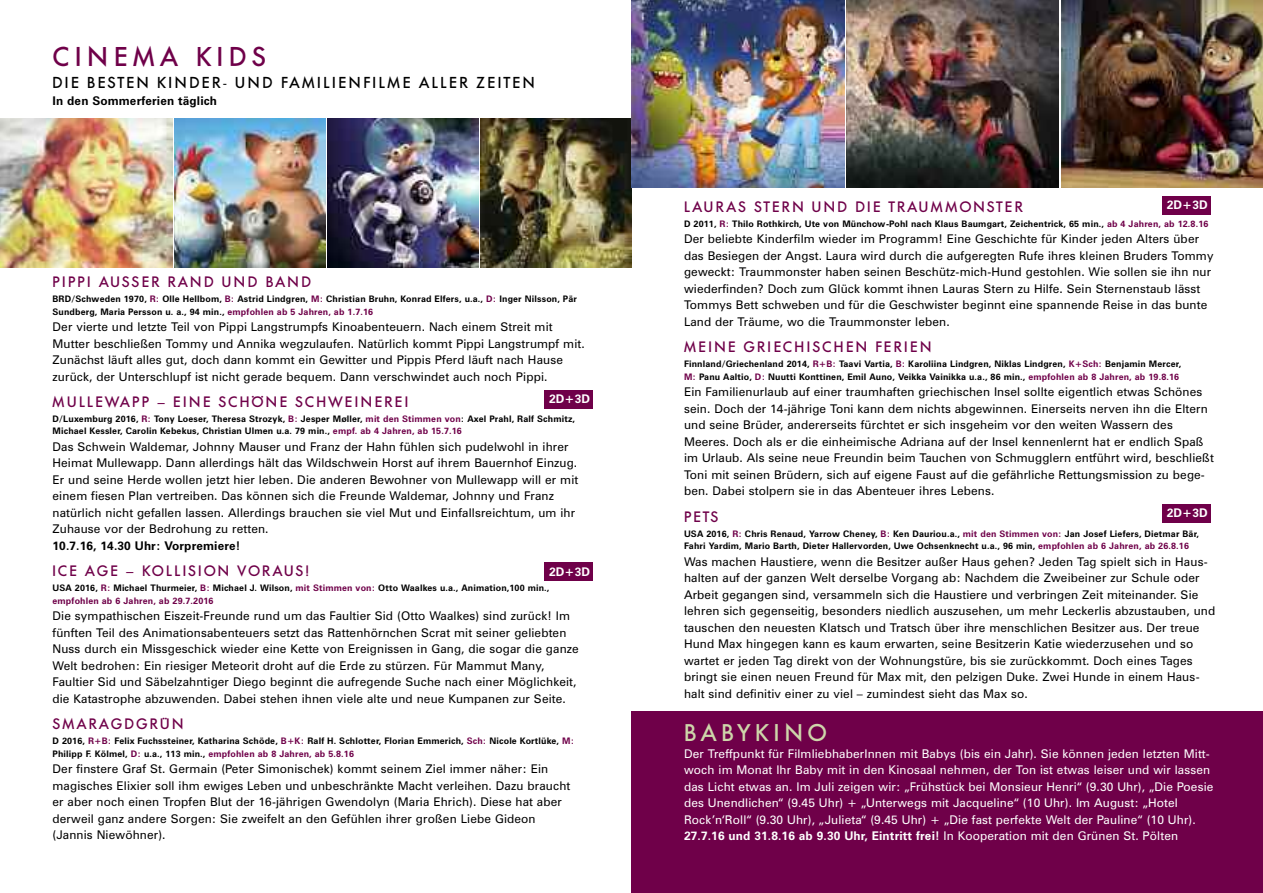
<style>
.page{position:relative;width:1263px;height:893px;background:#fff}
.page>*{position:absolute;margin:0;border:0;box-sizing:border-box;transform-origin:0 0}
.t1{font:500 27px "Futura BQ";letter-spacing:.21em;color:#6f0049}
.t2{font:500 24px "Futura BQ";letter-spacing:.17em;color:#ced6aa}
.t3{font:500 15.75px "Futura BQ";letter-spacing:.135em;color:#000}
.t4{font:500 15px "Futura BQ";letter-spacing:.115em;color:#6f0049}
.t5{font:500 15px "Futura BQ";letter-spacing:.145em;color:#6f0049}
.t6{font:500 15px "Futura BQ";letter-spacing:.155em;color:#6f0049}
.t7{font:500 15px "Futura BQ";letter-spacing:.135em;color:#6f0049}
.t8{font:12px/16.5px "Zurich BT";letter-spacing:.01em;color:#000}
.t9{font:12px/16.5px "Zurich BT";letter-spacing:.01em;color:#fff}
.t10{font:700 12px "Zurich BT";letter-spacing:.01em;color:#000}
.t11{font:700 12px "Zurich BT";letter-spacing:.01em;color:#fff}
.t12{font:700 9px/12.8px "Zurich BT";letter-spacing:.015em;color:#000}
.s1{color:#6f0049}
.s2{font-weight:700}
</style>
<div class="page">
<div style="left:631px;top:711px;width:632px;height:182px;background:#6f0049"></div>
<img style="left:0;top:118px;width:172px;height:149px">
<img style="left:174px;top:118px;width:151px;height:149px">
<img style="left:327px;top:118px;width:151px;height:149px">
<img style="left:480px;top:118px;width:151px;height:149px">
<div style="left:544px;top:390px;width:49px;height:19px;background:#6f0049"></div>
<div style="left:544px;top:562px;width:49px;height:19px;background:#6f0049"></div>
<div style="left:1162px;top:196px;width:49px;height:19px;background:#6f0049"></div>
<div style="left:1162px;top:504px;width:49px;height:19px;background:#6f0049"></div>
<img style="left:631px;top:0;width:213px;height:188px">
<img style="left:846px;top:0;width:213px;height:188px">
<img style="left:1061px;top:0;width:202px;height:188px">
<h1 class="t1" style="left:53px;top:41px;width:215px">CINEMA KIDS</h1>
<h3 class="t3" style="left:53px;top:74px;width:484px">DIE BESTEN KINDER- UND FAMILIENFILME ALLER ZEITEN</h3>
<p class="t10" style="left:53px;top:96px;width:166px">In den Sommerferien täglich</p>
<p class="t7" style="left:53px;top:273px;width:260px">PIPPI AUSSER RAND UND BAND</p>
<p class="t12" style="left:53px;top:293px;width:526px">BRD/Schweden 1970, <span class="s1">R:</span> Olle Hellbom, <span class="s1">B:</span> Astrid Lindgren, <span class="s1">M:</span> Christian Bruhn, Konrad Elfers, u.a., <span class="s1">D:</span> Inger Nilsson, Pär<br>Sundberg, Maria Persson u. a., 94 min., <span class="s1">empfohlen ab 5 Jahren, ab 1.7.16</span></p>
<p class="t8" style="left:53px;top:320px;width:534px">Der vierte und letzte Teil von Pippi Langstrumpfs Kinoabenteuern. Nach einem Streit mit Mutter beschließen Tommy und Annika wegzulaufen. Natürlich kommt Pippi Langstrumpf mit.<br>Zunächst läuft alles gut, doch dann kommt ein Gewitter und Pippis Pferd läuft nach Hause zurück, der Unterschlupf ist nicht gerade bequem. Dann verschwindet auch noch Pippi.</p>
<p class="t5" style="left:53px;top:393px;width:357px">MULLEWAPP – EINE SCHÖNE SCHWEINEREI</p>
<p class="t12" style="left:53px;top:413px;width:524px">D/Luxemburg 2016, <span class="s1">R:</span> Tony Loeser, Theresa Strozyk, <span class="s1">B:</span> Jesper Møller, <span class="s1">mit den Stimmen von</span>: Axel Prahl, Ralf Schmitz,<br>Michael Kessler, Carolin Kebekus, Christian Ulmen u.a. 79 min., <span class="s1">empf. ab 4 Jahren, ab 15.7.16</span></p>
<p class="t8" style="left:53px;top:439px;width:527px">Das Schwein Waldemar, Johnny Mauser und Franz der Hahn fühlen sich pudelwohl in ihrer Heimat Mullewapp. Dann allerdings hält das Wildschwein Horst auf ihrem Bauernhof Einzug.<br>Er und seine Herde wollen jetzt hier leben. Die anderen Bewohner von Mullewapp will er mit einem fiesen Plan vertreiben. Das können sich die Freunde Waldemar, Johnny und Franz natürlich nicht gefallen lassen. Allerdings brauchen sie viel Mut und Einfallsreichtum, um ihr Zuhause vor der Bedrohung zu retten.</p>
<p class="t10" style="left:53px;top:541px;width:189px">10.7.16, 14.30 Uhr: Vorpremiere!</p>
<p class="t4" style="left:53px;top:563px;width:258px">ICE AGE – KOLLISION VORAUS!</p>
<p class="t12" style="left:53px;top:582px;width:498px">USA 2016, <span class="s1">R:</span> Michael Thurmeier, <span class="s1">B:</span> Michael J. Wilson, <span class="s1">mit Stimmen von:</span> Otto Waalkes u.a., Animation,100 min., <span class="s1">empfohlen ab 6 Jahren, ab 29.7.2016</span></p>
<p class="t8" style="left:52px;top:609px;width:528px">Die sympathischen Eiszeit-Freunde rund um das Faultier Sid (Otto Waalkes) sind zurück! Im fünften Teil des Animationsabenteuers setzt das Rattenhörnchen Scrat mit seiner geliebten Nuss durch ein Missgeschick wieder eine Kette von Ereignissen in Gang, die sogar die ganze Welt bedrohen: Ein riesiger Meteorit droht auf die Erde zu stürzen. Für Mammut Many, Faultier Sid und Säbelzahntiger Diego beginnt die aufregende Suche nach einer Möglichkeit, die Katastrophe abzuwenden. Dabei stehen ihnen viele alte und neue Kumpanen zur Seite.</p>
<p class="t4" style="left:53px;top:715px;width:133px">SMARAGDGRÜN</p>
<p class="t12" style="left:53px;top:735px;width:523px">D 2016, <span class="s1">R+B:</span> Felix Fuchssteiner, Katharina Schöde, <span class="s1">B+K:</span> Ralf H. Schlotter, Florian Emmerich, <span class="s1">Sch:</span> Nicole Kortlüke, <span class="s1">M:<br></span>Philipp F. Kölmel, <span class="s1">D:</span> u.a., 113 min., <span class="s1">empfohlen ab 8 Jahren, ab 5.8.16</span></p>
<p class="t8" style="left:52px;top:762px;width:519px">Der finstere Graf St. Germain (Peter Simonischek) kommt seinem Ziel immer näher: Ein magisches Elixier soll ihm ewiges Leben und unbeschränkte Macht verleihen. Dazu braucht er aber noch einen Tropfen Blut der 16-jährigen Gwendolyn (Maria Ehrich). Diese hat aber derweil ganz andere Sorgen: Sie zweifelt an den Gefühlen ihrer großen Liebe Gideon (Jannis Niewöhner).</p>
<p class="t11" style="left:549px;top:394px;width:43px">2D+3D</p>
<p class="t11" style="left:549px;top:567px;width:43px">2D+3D</p>
<p class="t11" style="left:1167px;top:200px;width:43px">2D+3D</p>
<p class="t4" style="left:684px;top:198px;width:341px">LAURAS STERN UND DIE TRAUMMONSTER</p>
<p class="t12" style="left:684px;top:218px;width:526px">D 2011, <span class="s1">R:</span> Thilo Rothkirch, Ute von Münchow-Pohl nach Klaus Baumgart, Zeichentrick, 65 min., <span class="s1">ab 4 Jahren, ab 12.8.16</span></p>
<p class="t8" style="left:684px;top:232px;width:531px">Der beliebte Kinderfilm wieder im Programm! Eine Geschichte für Kinder jeden Alters über das Besiegen der Angst. Laura wird durch die aufgeregten Rufe ihres kleinen Bruders Tommy geweckt: Traummonster haben seinen Beschütz-mich-Hund gestohlen. Wie sollen sie ihn nur wiederfinden? Doch zum Glück kommt ihnen Lauras Stern zu Hilfe. Sein Sternenstaub lässt Tommys Bett schweben und für die Geschwister beginnt eine spannende Reise in das bunte Land der Träume, wo die Traummonster leben.</p>
<p class="t6" style="left:684px;top:339px;width:249px">MEINE GRIECHISCHEN FERIEN</p>
<p class="t12" style="left:684px;top:358px;width:499px">Finnland/Griechenland 2014, <span class="s1">R+B:</span> Taavi Vartia, <span class="s1">B:</span> Karoliina Lindgren, Niklas Lindgren, <span class="s1">K+Sch:</span> Benjamin Mercer,<br><span class="s1">M:</span> Panu Aaltio, <span class="s1">D:</span> Nuutti Konttinen, Emil Auno, Veikka Vainikka u.a., 86 min., <span class="s1">empfohlen ab 8 Jahren, ab 19.8.16</span></p>
<p class="t8" style="left:684px;top:385px;width:531px">Ein Familienurlaub auf einer traumhaften griechischen Insel sollte eigentlich etwas Schönes sein. Doch der 14-jährige Toni kann dem nichts abgewinnen. Einerseits nerven ihn die Eltern und seine Brüder, andererseits fürchtet er sich insgeheim vor den weiten Wassern des Meeres. Doch als er die einheimische Adriana auf der Insel kennenlernt hat er endlich Spaß im Urlaub. Als seine neue Freundin beim Tauchen von Schmugglern entführt wird, beschließt Toni mit seinen Brüdern, sich auf eigene Faust auf die gefährliche Rettungsmission zu bege&shy;ben. Dabei stolpern sie in das Abenteuer ihres Lebens.</p>
<p class="t4" style="left:684px;top:508px;width:36px">PETS</p>
<p class="t12" style="left:684px;top:528px;width:516px">USA 2016, <span class="s1">R:</span> Chris Renaud, Yarrow Cheney, <span class="s1">B:</span> Ken Dauriou.a., <span class="s1">mit den Stimmen von:</span> Jan Josef Liefers, Dietmar Bär,<br>Fahri Yardim, Mario Barth, Dieter Hallervorden, Uwe Ochsenknecht u.a., 96 min, <span class="s1">empfohlen ab 6 Jahren, ab 26.8.16</span></p>
<p class="t8" style="left:684px;top:554px;width:533px">Was machen Haustiere, wenn die Besitzer außer Haus gehen? Jeden Tag spielt sich in Haus&shy;halten auf der ganzen Welt derselbe Vorgang ab: Nachdem die Zweibeiner zur Schule oder Arbeit gegangen sind, versammeln sich die Haustiere und verbringen Zeit miteinander. Sie lehren sich gegenseitig, besonders niedlich auszusehen, um mehr Leckerlis abzustauben, und tauschen den neuesten Klatsch und Tratsch über ihre menschlichen Besitzer aus. Der treue Hund Max hingegen kann es kaum erwarten, seine Besitzerin Katie wiederzusehen und so wartet er jeden Tag direkt von der Wohnungstüre, bis sie zurückkommt. Doch eines Tages bringt sie einen neuen Freund für Max mit, den pelzigen Duke. Zwei Hunde in einem Haus&shy;halt sind definitiv einer zu viel – zumindest sieht das Max so.</p>
<h2 class="t2" style="left:684px;top:719px;width:145px">BABYKINO</h2>
<p class="t9" style="left:684px;top:746px;width:531px">Der Treffpunkt für FilmliebhaberInnen mit Babys (bis ein Jahr). Sie können jeden letzten Mitt&shy;woch im Monat Ihr Baby mit in den Kinosaal nehmen, der Ton ist etwas leiser und wir lassen das Licht etwas an. Im Juli zeigen wir: „Frühstück bei Monsieur Henri“ (9.30 Uhr), „Die Poesie des Unendlichen“ (9.45 Uhr) + „Unterwegs mit Jacqueline“ (10 Uhr). Im August: „Hotel Rock’n‘Roll“ (9.30 Uhr), „Julieta“ (9.45 Uhr) + „Die fast perfekte Welt der Pauline“ (10 Uhr).<br><span class="s2">27.7.16 und 31.8.16 ab 9.30 Uhr, Eintritt frei!</span> In Kooperation mit den Grünen St. Pölten</p>
<p class="t11" style="left:1167px;top:509px;width:43px">2D+3D</p>
</div>
